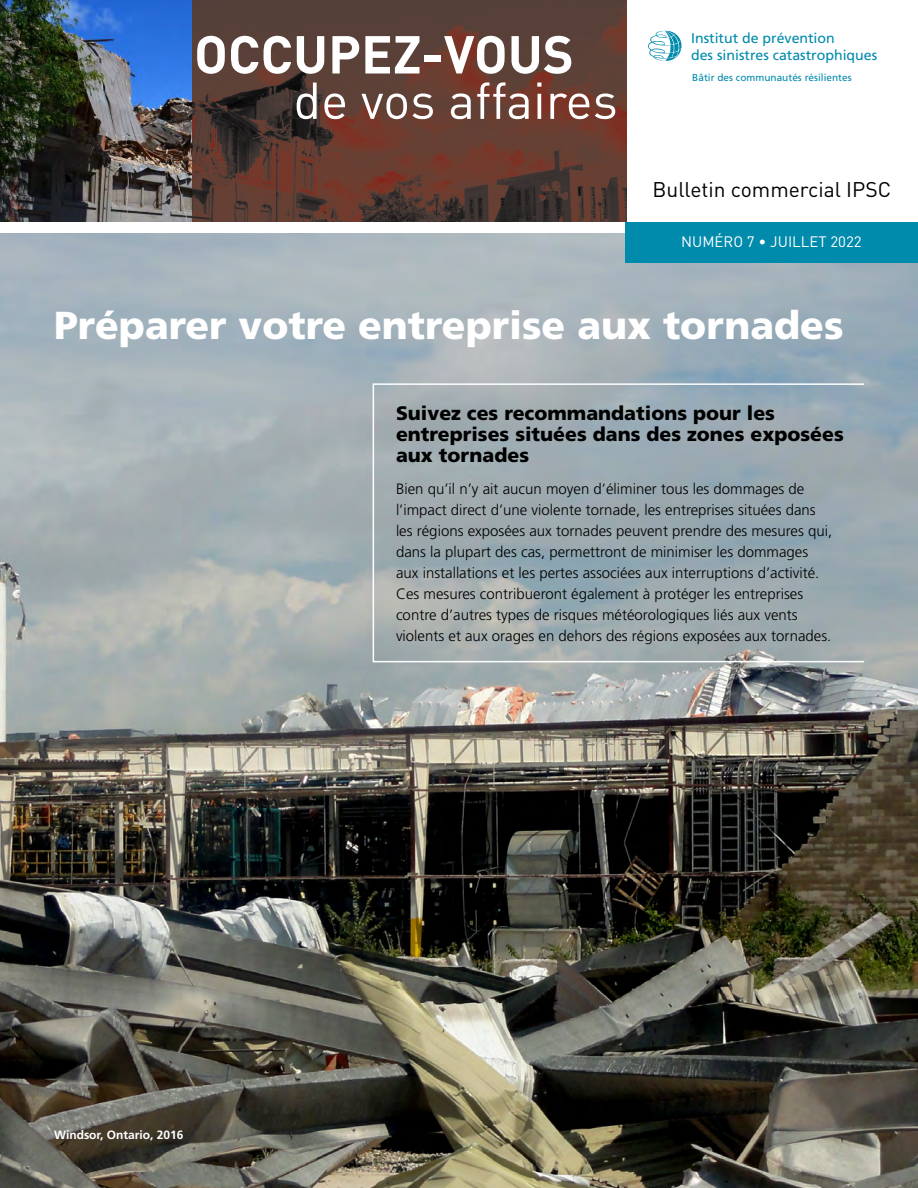
<style>
.page{position:relative;width:918px;height:1188px;background:#fff}
.page>*{position:absolute;margin:0;border:0;box-sizing:border-box;transform-origin:0 0}
.t1{font:700 52.5px "DIN";color:#fff}
.t2{font:51px "DIN";color:#fff}
.t3{font:900 39px "Frutiger";color:#fff}
.t4{font:21px "DIN";color:#000}
.t5{font:900 19.5px/21px "Frutiger";color:#000}
.t6{font:300 15px/21px "Frutiger";color:#000}
.t7{font:15px "DIN";color:#fff}
.t8{font:14.1px/17px "Frutiger";color:#008aac}
.t9{font:700 12px "Frutiger";color:#fff}
.t10{font:10.05px "Frutiger";color:#008aac}
</style>
<div class="page">
<img style="left:0;top:232px;width:918px;height:956px">
<img style="left:0;top:0;width:193px;height:222px">
<img style="left:193px;top:0;width:433px;height:222px">
<div style="left:626px;top:222px;width:292px;height:41px;background:#008aac"></div>
<div style="left:373px;top:383px;width:492px;height:279px;border:2px solid #fff"></div>
<svg style="left:648px;top:31px;width:33px;height:30px"></svg>
<h1 class="t1" style="left:194px;top:20px;width:381px">OCCUPEZ-VOUS</h1>
<h2 class="t2" style="left:293px;top:69px;width:326px">de vos affaires</h2>
<p class="t8" style="left:691px;top:29px;width:188px">Institut de prévention<br>des sinistres catastrophiques</p>
<p class="t10" style="left:692px;top:72px;width:161px">Bâtir des communautés résilientes</p>
<h3 class="t4" style="left:653px;top:176px;width:240px">Bulletin commercial IPSC</h3>
<p class="t7" style="left:681px;top:232px;width:182px">NUMÉRO 7 • JUILLET 2022</p>
<h3 class="t3" style="left:54px;top:301px;width:791px">Préparer votre entreprise aux tornades</h3>
<p class="t9" style="left:54px;top:1128px;width:131px">Windsor, Ontario, 2016</p>
<h3 class="t5" style="left:396px;top:403px;width:449px">Suivez ces recommandations pour les entreprises situées dans des zones exposées aux tornades</h3>
<p class="t6" style="left:396px;top:478px;width:438px">Bien qu’il n’y ait aucun moyen d’éliminer tous les dommages de l’impact direct d’une violente tornade, les entreprises situées dans les régions exposées aux tornades peuvent prendre des mesures qui, dans la plupart des cas, permettront de minimiser les dommages aux installations et les pertes associées aux interruptions d’activité.<br>Ces mesures contribueront également à protéger les entreprises contre d’autres types de risques météorologiques liés aux vents violents et aux orages en dehors des régions exposées aux tornades.</p>
</div>
